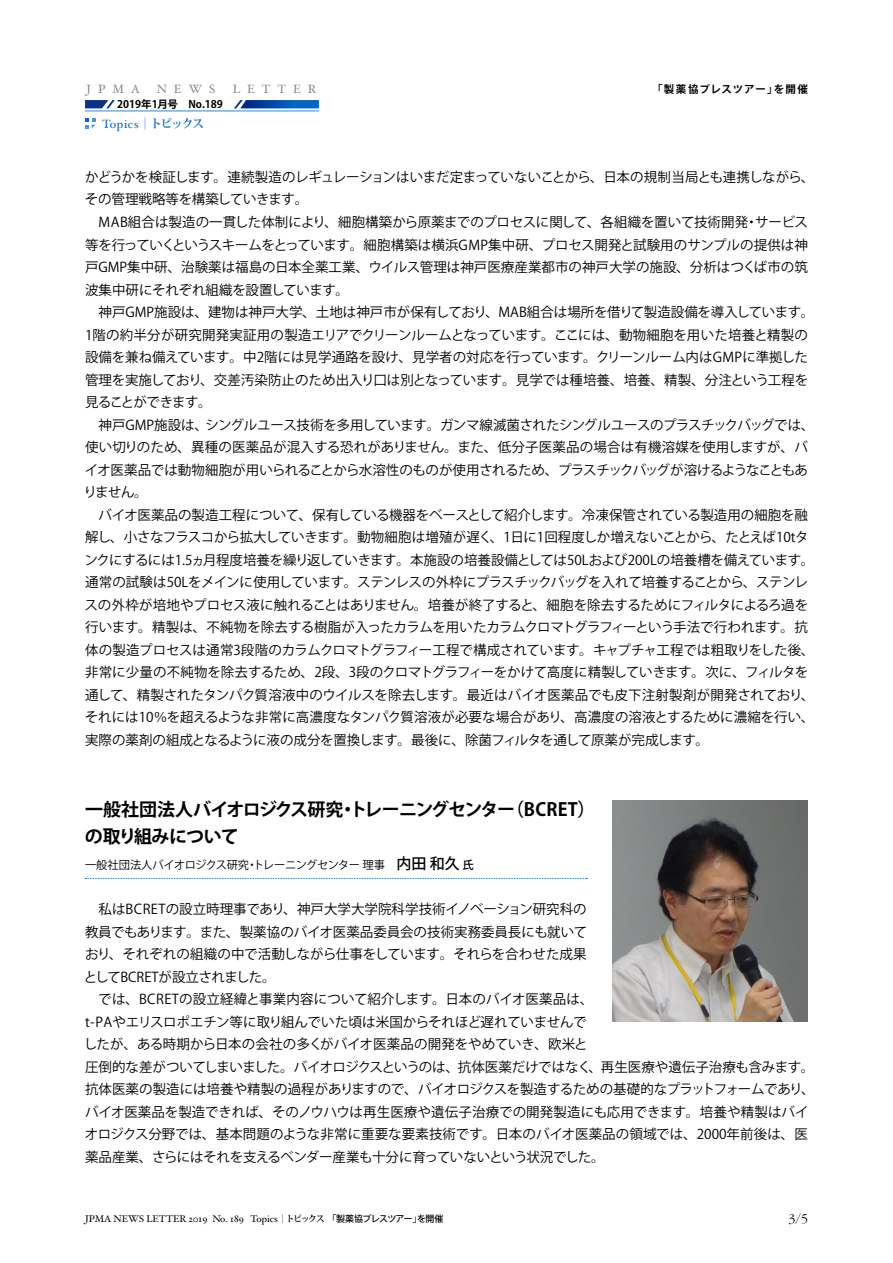
<style>
.page{position:relative;width:893px;height:1263px;background:#fff}
.page>*{position:absolute;margin:0;border:0;box-sizing:border-box;transform-origin:0 0}
.t1{font:700 18px/27px "Koz Go Pr 6 N";letter-spacing:-.04em;color:#000}
.t2{font:300 13.8px "Garamond";color:#000}
.t3{font:13.5px/22.5px "Koz Go Pr 6 N";letter-spacing:-.01em;color:#000}
.t4{font:12px "Hoefler Text";letter-spacing:.58em;color:#898989}
.t5{font:12px "Hoefler Text";letter-spacing:.05em;color:#0266c8}
.t6{font:11.25px "Koz Go Pr 6 N";letter-spacing:-.02em;color:#000}
.t7{font:700 10.5px "Koz Go Pr 6 N";color:#000}
.t8{font:700 10.5px "Koz Go Pr 6 N";letter-spacing:.08em;color:#000}
.t9{font:9.75px "Hoefler Text";color:#000}
.s1{font-family:"Koz Min Pr 6 N";font-weight:700}
.s2{font-weight:500;font-size:15px}
.s3{font-weight:500}
.s4{font-family:"Koz Min Pro";font-size:9px}
.s5{font-family:"Koz Min Pro";font-weight:700;font-size:9px}
.s6{font-family:"Koz Go Pr 6 N";font-weight:500;font-size:9px}
</style>
<div class="page">
<svg style="left:85px;top:100px;width:30px;height:8px"></svg>
<svg style="left:234px;top:100px;width:85px;height:8px"></svg>
<hr style="left:85px;top:111px;width:234px;height:1px;background:#3585d3">
<svg style="left:85px;top:878px;width:502px;height:1px"></svg>
<img style="left:612px;top:800px;width:196px;height:222px">
<svg style="left:85px;top:118px;width:11px;height:10px"></svg>
<p class="t4" style="left:87px;top:82px;width:55px">JPMA</p>
<p class="t4" style="left:157px;top:82px;width:60px">NEWS</p>
<p class="t4" style="left:233px;top:82px;width:85px">LETTER</p>
<p class="t7" style="left:117px;top:99px;width:107px">2019年1月号　No.189</p>
<p class="t5" style="left:102px;top:116px;width:104px">Topics<span class="s1">｜トピックス</span></p>
<p class="t8" style="left:652px;top:84px;width:157px">「製薬協プレスツアー」を開催</p>
<p class="t3" style="left:84px;top:166px;width:732px">かどうかを検証します。連続製造のレギュレーションはいまだ定まっていないことから、日本の規制当局とも連携しながら、その管理戦略等を構築していきます。<br>　MAB組合は製造の一貫した体制により、細胞構築から原薬までのプロセスに関して、各組織を置いて技術開発・サービス等を行っていくというスキームをとっています。細胞構築は横浜GMP集中研、プロセス開発と試験用のサンプルの提供は神戸GMP集中研、治験薬は福島の日本全薬工業、ウイルス管理は神戸医療産業都市の神戸大学の施設、分析はつくば市の筑波集中研にそれぞれ組織を設置しています。<br>　神戸GMP施設は、建物は神戸大学、土地は神戸市が保有しており、MAB組合は場所を借りて製造設備を導入しています。1階の約半分が研究開発実証用の製造エリアでクリーンルームとなっています。ここには、動物細胞を用いた培養と精製の設備を兼ね備えています。中2階には見学通路を設け、見学者の対応を行っています。クリーンルーム内はGMPに準拠した管理を実施しており、交差汚染防止のため出入り口は別となっています。見学では種培養、培養、精製、分注という工程を見ることができます。<br>　神戸GMP施設は、シングルユース技術を多用しています。ガンマ線滅菌されたシングルユースのプラスチックバッグでは、使い切りのため、異種の医薬品が混入する恐れがありません。また、低分子医薬品の場合は有機溶媒を使用しますが、バイオ医薬品では動物細胞が用いられることから水溶性のものが使用されるため、プラスチックバッグが溶けるようなこともありません。<br>　バイオ医薬品の製造工程について、保有している機器をベースとして紹介します。冷凍保管されている製造用の細胞を融解し、小さなフラスコから拡大していきます。動物細胞は増殖が遅く、1日に1回程度しか増えないことから、たとえば10tタンクにするには1.5ヵ月程度培養を繰り返していきます。本施設の培養設備としては50Lおよび200Lの培養槽を備えています。通常の試験は50Lをメインに使用しています。ステンレスの外枠にプラスチックバッグを入れて培養することから、ステンレスの外枠が培地やプロセス液に触れることはありません。培養が終了すると、細胞を除去するためにフィルタによるろ過を行います。精製は、不純物を除去する樹脂が入ったカラムを用いたカラムクロマトグラフィーという手法で行われます。抗体の製造プロセスは通常3段階のカラムクロマトグラフィー工程で構成されています。キャプチャ工程では粗取りをした後、非常に少量の不純物を除去するため、2段、3段のクロマトグラフィーをかけて高度に精製していきます。次に、フィルタを通して、精製されたタンパク質溶液中のウイルスを除去します。最近はバイオ医薬品でも皮下注射製剤が開発されており、それには10％を超えるような非常に高濃度なタンパク質溶液が必要な場合があり、高濃度の溶液とするために濃縮を行い、実際の薬剤の組成となるように液の成分を置換します。最後に、除菌フィルタを通して原薬が完成します。</p>
<h1 class="t1" style="left:85px;top:796px;width:512px">一般社団法人バイオロジクス研究・トレーニングセンター（BCRET）の取り組みについて</h1>
<p class="t6" style="left:85px;top:858px;width:390px">一般社団法人バイオロジクス研究・トレーニングセンター 理事　<span class="s2">内田 和久</span><span class="s3">氏</span></p>
<p class="t3" style="left:84px;top:898px;width:732px">　私はBCRETの設立時理事であり、神戸大学大学院科学技術イノベーション研究科の<br>教員でもあります。また、製薬協のバイオ医薬品委員会の技術実務委員長にも就いて<br>おり、それぞれの組織の中で活動しながら仕事をしています。それらを合わせた成果<br>としてBCRETが設立されました。<br>　では、BCRETの設立経緯と事業内容について紹介します。日本のバイオ医薬品は、<br>t-PAやエリスロポエチン等に取り組んでいた頃は米国からそれほど遅れていませんで<br>したが、ある時期から日本の会社の多くがバイオ医薬品の開発をやめていき、欧米と<br>圧倒的な差がついてしまいました。バイオロジクスというのは、抗体医薬だけではなく、再生医療や遺伝子治療も含みます。抗体医薬の製造には培養や精製の過程がありますので、バイオロジクスを製造するための基礎的なプラットフォームであり、バイオ医薬品を製造できれば、そのノウハウは再生医療や遺伝子治療での開発製造にも応用できます。培養や精製はバイオロジクス分野では、基本問題のような非常に重要な要素技術です。日本のバイオ医薬品の領域では、2000年前後は、医薬品産業、さらにはそれを支えるベンダー産業も十分に育っていないという状況でした。</p>
<p class="t9" style="left:85px;top:1213px;width:360px">JPMA NEWS LETTER 2019 No. 189 Topics<span class="s4">｜</span><span class="s5">トピックス</span> <span class="s6">「製薬協プレスツアー」を開催</span></p>
<p class="t2" style="left:789px;top:1211px;width:21px">3/5</p>
</div>
